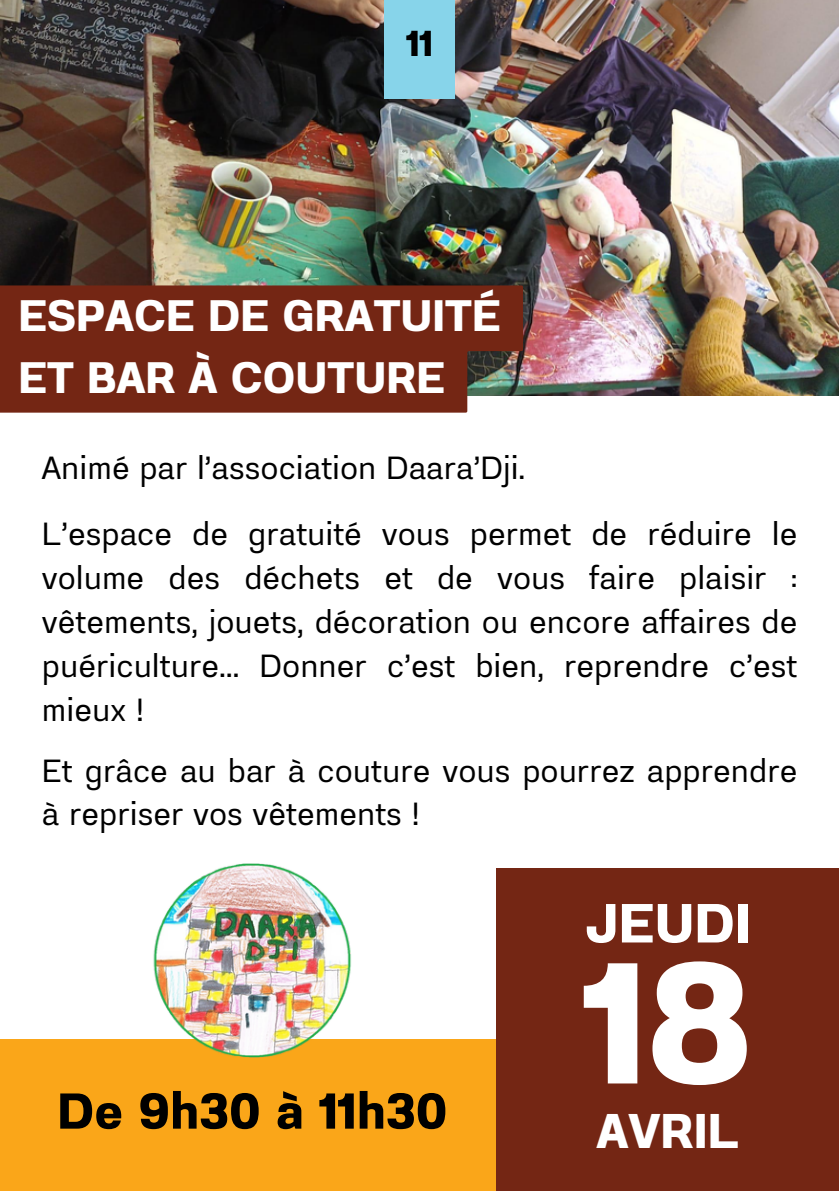
<style>
.page{position:relative;width:839px;height:1191px;background:#fff}
.page>*{position:absolute;margin:0;border:0;box-sizing:border-box;transform-origin:0 0}
.t1{font:700 171.6px "Prachason Neue";color:#fff}
.t2{font:700 55px "Prachason Neue";color:#fff}
.t3{font:700 50.2px "Prachason Neue";color:#000}
.t4{font:700 48.6px "Prachason Neue";color:#fff}
.t5{font:700 44px/61.6px "Prachason Neue";color:#fff}
.t6{font:700 36px "Prachason Neue";color:#000}
.t7{font:32px/44px "Prachason Neue";color:#000;text-align:justify}
</style>
<div class="page">
<img style="left:0;top:0;width:838px;height:396px">
<div style="left:0;top:1040px;width:667px;height:151px;background:#faa619"></div>
<div style="left:496px;top:868px;width:342px;height:323px;background:#742614"></div>
<div style="left:0;top:285px;width:523px;height:128px;background:#742614"></div>
<img style="left:147px;top:864px;width:210px;height:193px">
<div style="left:384px;top:0;width:71px;height:98px;background:#87d4ea"></div>
<h2 class="t6" style="left:406px;top:28px;width:28px">11</h2>
<h3 class="t5" style="left:18px;top:287px;width:484px">ESPACE DE GRATUITÉ<br>ET BAR À COUTURE</h3>
<p class="t7" style="left:42px;top:448px;width:485px">Animé par l’association Daara’Dji.</p>
<p class="t7" style="left:42px;top:513px;width:757px">L’espace de gratuité vous permet de réduire le volume des déchets et de vous faire plaisir : vêtements, jouets, décoration ou encore affaires de puériculture… Donner c’est bien, reprendre c’est mieux !</p>
<h1 class="t7" style="left:42px;top:751px;width:757px">Et grâce au bar à couture vous pourrez apprendre à repriser vos vêtements !</h1>
<p class="t3" style="left:57px;top:1088px;width:391px">De 9h30 à 11h30</p>
<p class="t2" style="left:584px;top:898px;width:167px">JEUDI</p>
<p class="t1" style="left:583px;top:946px;width:169px">18</p>
<p class="t4" style="left:596px;top:1109px;width:144px">AVRIL</p>
</div>
